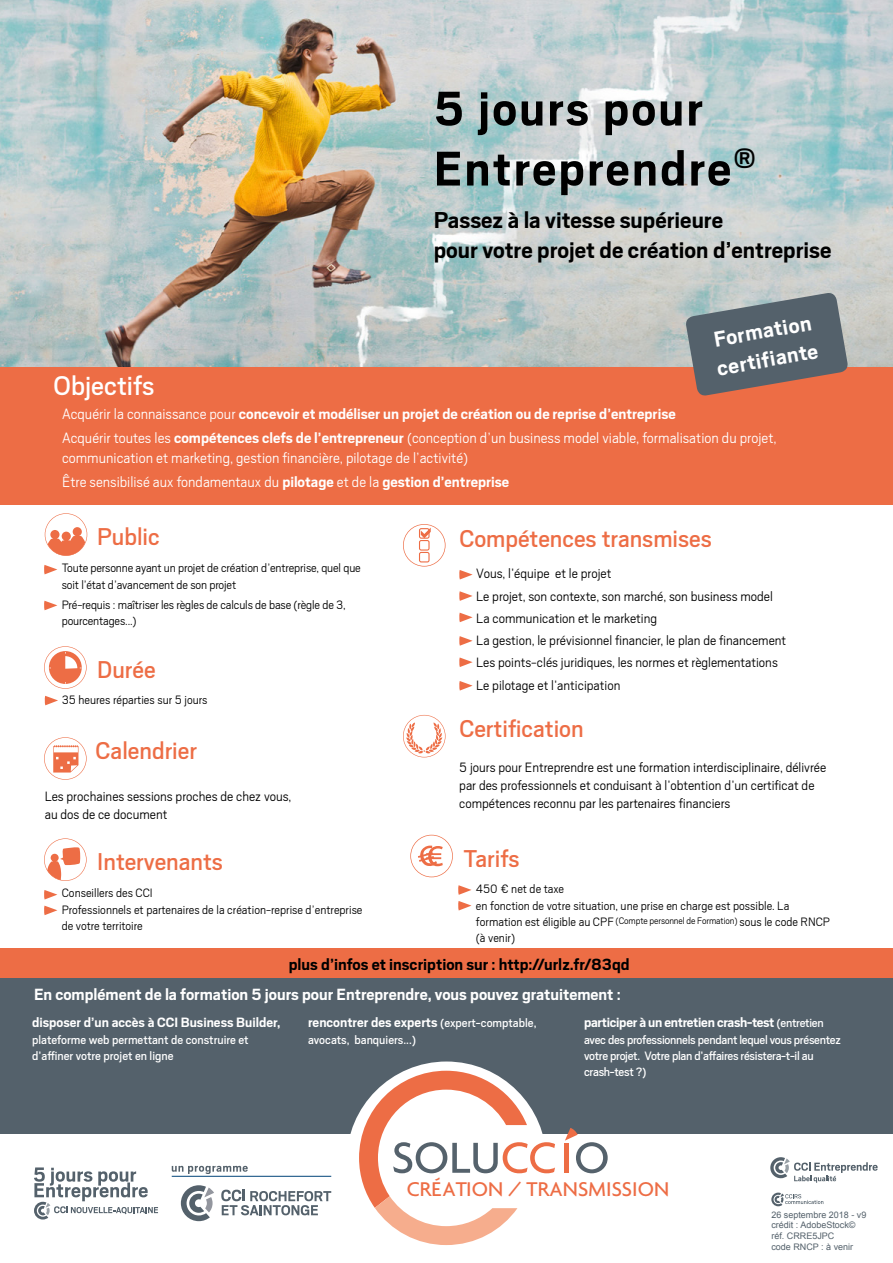
<style>
.page{position:relative;width:893px;height:1263px;background:#fff}
.page>*{position:absolute;margin:0;border:0;box-sizing:border-box;transform-origin:0 0}
.t1{font:700 54px/60px "Scout";letter-spacing:.04em;color:#000}
.t2{font:30px "Scout";color:#fff}
.t3{font:27px "Scout";color:#ed6d45}
.t4{font:700 25.5px/30.6px "Scout";color:#000}
.t5{font:700 24px/28.8px "Scout";color:#fff}
.t6{font:500 21.6px "Agenda";color:#ed6d45}
.t7{font:700 18px "Scout";color:#fff}
.t8{font:700 18px "Scout";color:#000}
.t9{font:300 16.5px/24px "Scout";color:#fff}
.t10{font:300 15px/22.2px "Scout";color:#000}
.t11{font:700 15px "Scout";color:#fff}
.t12{font:700 15px "Scout";letter-spacing:-.02em;color:#fff}
.t13{font:300 13.5px/16.2px "Scout";color:#000}
.t14{font:13.5px/16.2px "Scout";letter-spacing:-.02em;color:#fff}
.t15{font:13.5px/16.2px "Scout";color:#fff}
.t16{font:9px/10.8px "Arial";color:#54616b}
.s1{font-weight:700}
.s2{font-size:10.5px}
.s3{font-weight:400;font-size:13.5px}
</style>
<div class="page">
<div style="left:0;top:977px;width:893px;height:156px;background:#54616b"></div>
<div style="left:0;top:948px;width:893px;height:30px;background:#ed6d45"></div>
<div style="left:347px;top:1061px;width:199px;height:200px;background:#fff;border-radius:50%"></div>
<img style="left:0;top:0;width:893px;height:367px">
<div style="left:0;top:367px;width:893px;height:138px;background:#ed6d45"></div>
<svg style="left:44px;top:565px;width:13px;height:9px"></svg>
<svg style="left:44px;top:601px;width:13px;height:9px"></svg>
<svg style="left:45px;top:513px;width:42px;height:43px"></svg>
<svg style="left:410px;top:835px;width:43px;height:42px"></svg>
<svg style="left:458px;top:885px;width:13px;height:10px"></svg>
<svg style="left:458px;top:901px;width:13px;height:9px"></svg>
<svg style="left:44px;top:646px;width:43px;height:43px"></svg>
<svg style="left:45px;top:696px;width:13px;height:9px"></svg>
<svg style="left:685px;top:292px;width:164px;height:104px;background:#777274"></svg>
<svg style="left:459px;top:570px;width:14px;height:9px"></svg>
<svg style="left:459px;top:613px;width:14px;height:9px"></svg>
<svg style="left:459px;top:657px;width:14px;height:10px"></svg>
<svg style="left:459px;top:591px;width:14px;height:10px"></svg>
<svg style="left:459px;top:636px;width:14px;height:10px"></svg>
<svg style="left:459px;top:681px;width:14px;height:9px"></svg>
<svg style="left:403px;top:524px;width:42px;height:43px"></svg>
<svg style="left:770px;top:1157px;width:108px;height:26px"></svg>
<svg style="left:44px;top:890px;width:13px;height:9px"></svg>
<svg style="left:44px;top:906px;width:13px;height:9px"></svg>
<svg style="left:44px;top:838px;width:43px;height:43px"></svg>
<svg style="left:771px;top:1192px;width:52px;height:14px"></svg>
<svg style="left:403px;top:715px;width:42px;height:42px"></svg>
<svg style="left:34px;top:1167px;width:124px;height:52px"></svg>
<svg style="left:44px;top:737px;width:43px;height:43px"></svg>
<svg style="left:359px;top:1071px;width:196px;height:174px"></svg>
<svg style="left:565px;top:1128px;width:43px;height:45px"></svg>
<svg style="left:221px;top:1190px;width:110px;height:25px"></svg>
<svg style="left:181px;top:1185px;width:33px;height:36px"></svg>
<hr style="left:172px;top:1176px;width:159px;height:1px;background:#004379">
<svg style="left:172px;top:1166px;width:76px;height:8px"></svg>
<h1 class="t1" style="left:434px;top:79px;width:324px">5 jours pour<br>Entreprendre<sup>®</sup></h1>
<h3 class="t4" style="left:434px;top:205px;width:399px">Passez à la vitesse supérieure<br>pour votre projet de création d’entreprise</h3>
<h3 class="t5" style="left:710px;top:326px;width:104px;rotate:-10deg">Formation certifiante</h3>
<h2 class="t2" style="left:54px;top:366px;width:102px">Objectifs</h2>
<p class="t9" style="left:62px;top:401px;width:716px">Acquérir la connaissance pour <span class="s1">concevoir et modéliser un projet de création ou de reprise d’entreprise<br></span>Acquérir toutes les <span class="s1">compétences clefs de l’entrepreneur</span> (conception d’un business model viable, formalisation du projet,</p>
<p class="t9" style="left:62px;top:445px;width:449px">communication et marketing, gestion financière, pilotage de l’activité)<br>Être sensibilisé aux fondamentaux du <span class="s1">pilotage</span> et de la <span class="s1">gestion d’entreprise</span></p>
<h3 class="t3" style="left:97px;top:519px;width:64px">Public</h3>
<p class="t13" style="left:62px;top:559px;width:301px">Toute personne ayant un projet de création d’entreprise, quel que soit l’état d’avancement de son projet</p>
<p class="t13" style="left:62px;top:596px;width:286px">Pré-requis : maîtriser les règles de calculs de base (règle de 3, pourcentages...)</p>
<h3 class="t3" style="left:97px;top:652px;width:60px">Durée</h3>
<p class="t13" style="left:62px;top:691px;width:147px">35 heures réparties sur 5 jours</p>
<h3 class="t3" style="left:96px;top:733px;width:103px">Calendrier</h3>
<p class="t10" style="left:45px;top:787px;width:248px;line-height:18px">Les prochaines sessions proches de chez vous, au dos de ce document</p>
<h3 class="t3" style="left:97px;top:844px;width:127px">Intervenants</h3>
<p class="t13" style="left:62px;top:884px;width:302px">Conseillers des CCI<br>Professionnels et partenaires de la création-reprise d’entreprise de votre territoire</p>
<h3 class="t3" style="left:459px;top:521px;width:254px">Compétences transmises</h3>
<p class="t10" style="left:476px;top:562px;width:311px">Vous, l’équipe et le projet<br>Le projet, son contexte, son marché, son business model La communication et le marketing<br>La gestion, le prévisionnel financier, le plan de financement Les points-clés juridiques, les normes et règlementations Le pilotage et l’anticipation</p>
<h3 class="t3" style="left:459px;top:711px;width:126px">Certification</h3>
<p class="t10" style="left:459px;top:758px;width:368px;line-height:18px">5 jours pour Entreprendre est une formation interdisciplinaire, délivrée par des professionnels et conduisant à l’obtention d’un certificat de compétences reconnu par les partenaires financiers</p>
<h3 class="t3" style="left:464px;top:841px;width:58px">Tarifs</h3>
<p class="t13" style="left:476px;top:880px;width:356px">450 € net de taxe<br>en fonction de votre situation, une prise en charge est possible. La formation est éligible au CPF <span class="s2">(Compte personnel de Formation)</span> sous le code RNCP (à venir)</p>
<p class="t8" style="left:289px;top:955px;width:342px">plus d’infos et inscription sur : http://urlz.fr/83qd</p>
<p class="t7" style="left:34px;top:984px;width:588px">En complément de la formation 5 jours pour Entreprendre, vous pouvez gratuitement :</p>
<p class="t11" style="left:32px;top:1015px;width:250px">disposer d’un accès à CCI Business Builder,</p>
<p class="t15" style="left:32px;top:1031px;width:218px">plateforme web permettant de construire et d’affiner votre projet en ligne</p>
<p class="t11" style="left:308px;top:1015px;width:230px">rencontrer des experts <span class="s3">(expert-comptable,</span></p>
<p class="t15" style="left:308px;top:1031px;width:110px">avocats, banquiers...)</p>
<p class="t12" style="left:584px;top:1015px;width:241px">participer à un entretien crash-test <span class="s3">(entretien</span></p>
<p class="t14" style="left:584px;top:1031px;width:258px">avec des professionnels pendant lequel vous présentez votre projet. Votre plan d’affaires résistera-t-il au crash-test ?)</p>
<h3 class="t6" style="left:407px;top:1176px;width:264px">CRÉATION / TRANSMISSION</h3>
<p class="t16" style="left:771px;top:1209px;width:97px">26 septembre 2018 - v9 crédit : AdobeStock© réf. CRRE5JPC<br>code RNCP : à venir</p>
</div>
